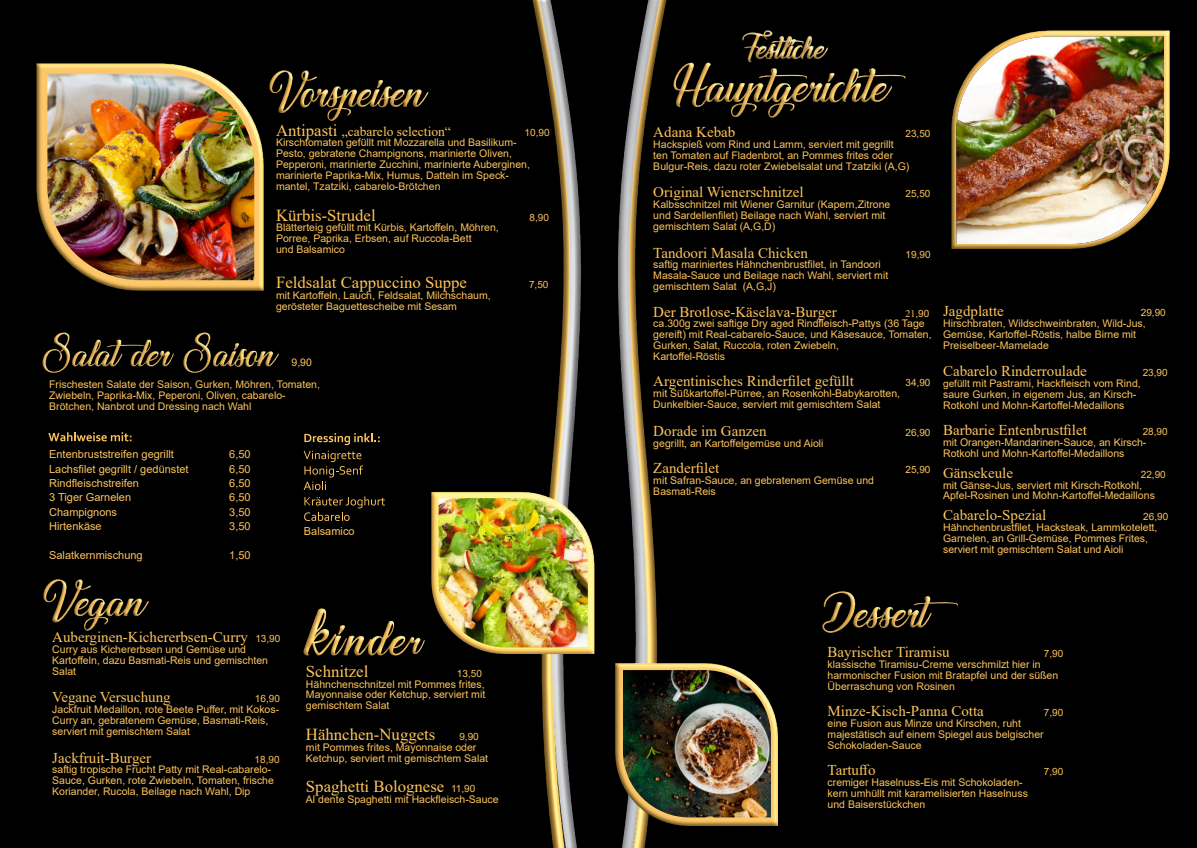
<style>
.page{position:relative;width:1197px;height:848px;background:#fff}
.page>*{position:absolute;margin:0;border:0;box-sizing:border-box;transform-origin:0 0}
.t1{font:16.8px "Times New Roman";color:#fec45c}
.t2{font:15px "Times New Roman";color:#fec45c}
.t3{font:13.5px "Times New Roman";color:#fec45c}
.t4{font:11px "Arial";color:#fec45c}
.t5{font:10.5px/10.8px "Arial";color:#fec45c}
.t6{font:10px "Arial";color:#fec45c}
.s1{font-size:16.8px}
.s2{font-family:"Arial";font-size:10px}
.s3{font-family:"Times New Roman"}
.s4{font-size:10px}
</style>
<div class="page">
<div style="left:0;top:0;width:1196px;height:848px;background:#000"></div>
<img style="left:673px;top:31px;width:232px;height:87px">
<img style="left:270px;top:70px;width:158px;height:50px">
<img style="left:303px;top:608px;width:121px;height:47px">
<img style="left:42px;top:332px;width:236px;height:40px">
<svg style="left:304px;top:433px;width:75px;height:12px"></svg>
<svg style="left:303px;top:451px;width:60px;height:39px"></svg>
<svg style="left:304px;top:496px;width:81px;height:25px"></svg>
<svg style="left:48px;top:432px;width:83px;height:9px"></svg>
<img style="left:44px;top:579px;width:105px;height:51px">
<img style="left:36px;top:63px;width:227px;height:227px">
<img style="left:47px;top:74px;width:207px;height:206px">
<img style="left:432px;top:0;width:234px;height:848px">
<img style="left:438px;top:498px;width:149px;height:149px">
<img style="left:615px;top:663px;width:162px;height:162px">
<img style="left:623px;top:670px;width:147px;height:147px">
<img style="left:951px;top:30px;width:218px;height:219px">
<img style="left:956px;top:37px;width:207px;height:207px">
<img style="left:822px;top:591px;width:135px;height:41px">
<p class="t3" style="left:276px;top:126px;width:176px"><span class="s1">Antipasti</span> „cabarelo selection“</p>
<p class="t6" style="left:524px;top:128px;width:27px">10,90</p>
<p class="t5" style="left:276px;top:138px;width:255px">Kirschtomaten gefüllt mit Mozzarella und Basilikum-Pesto, gebratene Champignons, marinierte Oliven, Pepperoni, marinierte Zucchini, marinierte Auberginen, marinierte Paprika-Mix, Humus, Datteln im Speck&shy;mantel, Tzatziki, cabarelo-Brötchen</p>
<h1 class="t1" style="left:276px;top:209px;width:101px">Kürbis-Strudel</h1>
<p class="t6" style="left:529px;top:213px;width:21px">8,90</p>
<p class="t5" style="left:276px;top:223px;width:224px">Blätterteig gefüllt mit Kürbis, Kartoffeln, Möhren,<br>Porree, Paprika, Erbsen, auf Ruccola-Bett<br>und Balsamico</p>
<h1 class="t1" style="left:276px;top:276px;width:192px">Feldsalat Cappuccino Suppe</h1>
<p class="t6" style="left:529px;top:281px;width:21px">7,50</p>
<p class="t5" style="left:276px;top:291px;width:216px">mit Kartoffeln, Lauch, Feldsalat, Milchschaum, gerösteter Baguettescheibe mit Sesam</p>
<p class="t5" style="left:291px;top:358px;width:22px">9,90</p>
<p class="t5" style="left:49px;top:380px;width:272px">Frischesten Salate der Saison, Gurken, Möhren, Tomaten,<br>Zwiebeln, Paprika-Mix, Peperoni, Oliven, cabarelo-<br>Brötchen, Nanbrot und Dressing nach Wahl</p>
<p class="t4" style="left:49px;top:450px;width:126px">Entenbruststreifen gegrillt</p>
<p class="t4" style="left:229px;top:450px;width:23px">6,50</p>
<p class="t4" style="left:49px;top:464px;width:141px">Lachsfilet gegrillt / gedünstet</p>
<p class="t4" style="left:229px;top:464px;width:23px">6,50</p>
<p class="t4" style="left:49px;top:479px;width:91px">Rindfleischstreifen</p>
<p class="t4" style="left:229px;top:479px;width:23px">6,50</p>
<p class="t4" style="left:49px;top:493px;width:83px">3 Tiger Garnelen</p>
<p class="t4" style="left:229px;top:493px;width:23px">6,50</p>
<p class="t4" style="left:49px;top:508px;width:69px">Champignons</p>
<p class="t4" style="left:229px;top:508px;width:23px">3,50</p>
<p class="t4" style="left:49px;top:522px;width:54px">Hirtenkäse</p>
<p class="t4" style="left:229px;top:522px;width:23px">3,50</p>
<p class="t4" style="left:49px;top:551px;width:95px">Salatkernmischung</p>
<p class="t4" style="left:229px;top:551px;width:23px">1,50</p>
<p class="t4" style="left:304px;top:527px;width:52px">Balsamico</p>
<h2 class="t2" style="left:52px;top:631px;width:230px">Auberginen-Kichererbsen-Curry <span class="s2">13,90</span></h2>
<p class="t5" style="left:52px;top:645px;width:217px">Curry aus Kichererbsen und Gemüse und<br>Kartoffeln, dazu Basmati-Reis und gemischten<br>Salat</p>
<h2 class="t2" style="left:52px;top:692px;width:120px">Vegane Versuchung</h2>
<p class="t6" style="left:255px;top:695px;width:27px">16,90</p>
<p class="t5" style="left:52px;top:705px;width:228px">Jackfruit Medaillon, rote Beete Puffer, mit Kokos-<br>Curry an, gebratenem Gemüse, Basmati-Reis, serviert mit gemischtem Salat</p>
<h2 class="t2" style="left:52px;top:752px;width:100px">Jackfruit-Burger</h2>
<p class="t6" style="left:254px;top:755px;width:27px">18,90</p>
<p class="t5" style="left:52px;top:765px;width:223px">saftig tropische Frucht Patty mit Real-cabarelo-<br>Sauce, Gurken, rote Zwiebeln, Tomaten, frische<br>Koriander, Rucola, Beilage nach Wahl, Dip</p>
<h1 class="t1" style="left:306px;top:665px;width:64px">Schnitzel</h1>
<p class="t6" style="left:457px;top:669px;width:27px">13,50</p>
<p class="t5" style="left:306px;top:679px;width:181px;text-align:justify">Hähnchenschnitzel mit Pommes frites, Mayonnaise oder Ketchup, serviert mit gemischtem Salat</p>
<h1 class="t1" style="left:306px;top:728px;width:131px">Hähnchen-Nuggets</h1>
<p class="t6" style="left:459px;top:732px;width:21px">9,90</p>
<p class="t5" style="left:306px;top:742px;width:184px">mit Pommes frites, Mayonnaise oder<br>Ketchup, serviert mit gemischtem Salat</p>
<h1 class="t1" style="left:306px;top:780px;width:171px">Spaghetti Bolognese <span class="s2">11,90</span></h1>
<p class="t5" style="left:306px;top:795px;width:194px">Al dente Spaghetti mit Hackfleisch-Sauce</p>
<h2 class="t2" style="left:653px;top:127px;width:84px">Adana Kebab</h2>
<p class="t6" style="left:905px;top:130px;width:27px">23,50</p>
<p class="t5" style="left:653px;top:140px;width:257px">Hackspieß vom Rind und Lamm, serviert mit gegrillt ten Tomaten auf Fladenbrot, an Pommes frites oder<br>Bulgur-Reis, dazu roter Zwiebelsalat und Tzatziki (A,G)</p>
<h2 class="t2" style="left:653px;top:187px;width:152px">Original Wienerschnitzel</h2>
<p class="t6" style="left:905px;top:190px;width:27px">25,50</p>
<p class="t5" style="left:653px;top:200px;width:238px">Kalbsschnitzel mit Wiener Garnitur (Kapern,Zitrone und Sardellenfilet) Beilage nach Wahl, serviert mit gemischtem Salat (A,G,D)</p>
<h2 class="t2" style="left:653px;top:247px;width:156px">Tandoori Masala Chicken</h2>
<p class="t6" style="left:905px;top:250px;width:27px">19,90</p>
<p class="t5" style="left:653px;top:260px;width:236px">saftig mariniertes Hähnchenbrustfilet, in Tandoori<br>Masala-Sauce und Beilage nach Wahl, serviert mit gemischtem Salat (A,G,J)</p>
<h2 class="t2" style="left:653px;top:306px;width:185px">Der Brotlose-Käselava-Burger</h2>
<p class="t6" style="left:905px;top:309px;width:25px"><span class="s3">21</span>,90</p>
<p class="t5" style="left:653px;top:319px;width:280px">ca.300g zwei saftige Dry aged Rindfleisch-Pattys (36 Tage gereift) mit Real-cabarelo-Sauce, und Käsesauce, Tomaten, Gurken, Salat, Ruccola, roten Zwiebeln,<br>Kartoffel-Röstis</p>
<h2 class="t2" style="left:653px;top:376px;width:202px">Argentinisches Rinderfilet gefüllt</h2>
<p class="t6" style="left:905px;top:379px;width:27px">34,90</p>
<p class="t5" style="left:653px;top:389px;width:248px">mit Süßkartoffel-Pürree, an Rosenkohl-Babykarotten,<br>Dunkelbier-Sauce, serviert mit gemischtem Salat</p>
<h2 class="t2" style="left:653px;top:425px;width:115px">Dorade im Ganzen</h2>
<p class="t6" style="left:905px;top:428px;width:27px">26,90</p>
<p class="t5" style="left:653px;top:438px;width:172px">gegrillt, an Kartoffelgemüse und Aioli</p>
<h2 class="t2" style="left:653px;top:462px;width:67px">Zanderfilet</h2>
<p class="t6" style="left:905px;top:466px;width:27px">25,90</p>
<p class="t5" style="left:653px;top:476px;width:222px">mit Safran-Sauce, an gebratenem Gemüse und<br>Basmati-Reis</p>
<h2 class="t2" style="left:943px;top:306px;width:62px">Jagdplatte</h2>
<p class="t6" style="left:1140px;top:309px;width:27px">29,90</p>
<p class="t5" style="left:943px;top:319px;width:204px">Hirschbraten, Wildschweinbraten, Wild-Jus,<br>Gemüse, Kartoffel-Röstis, halbe Birne mit<br>Preiselbeer-Mamelade</p>
<h2 class="t2" style="left:943px;top:365px;width:145px">Cabarelo Rinderroulade</h2>
<p class="t6" style="left:1142px;top:369px;width:27px">23,90</p>
<p class="t5" style="left:943px;top:379px;width:199px"><span class="s4">gefüllt</span> mit Pastrami, Hackfleisch vom Rind, saure Gurken, in eigenem Jus, an Kirsch-<br>Rotkohl und Mohn-Kartoffel-Medaillons</p>
<h2 class="t2" style="left:943px;top:424px;width:145px">Barbarie Entenbrustfilet</h2>
<p class="t6" style="left:1142px;top:428px;width:27px">28,90</p>
<p class="t5" style="left:943px;top:438px;width:205px">mit Orangen-Mandarinen-Sauce, an Kirsch-<br>Rotkohl und Mohn-Kartoffel-Medaillons</p>
<h2 class="t2" style="left:943px;top:467px;width:71px">Gänsekeule</h2>
<p class="t6" style="left:1140px;top:470px;width:27px">22,90</p>
<p class="t5" style="left:943px;top:480px;width:213px">mit Gänse-Jus, serviert mit Kirsch-Rotkohl,<br>Apfel-Rosinen und Mohn-Kartoffel-Medaillons</p>
<h2 class="t2" style="left:943px;top:510px;width:105px">Cabarelo-Spezial</h2>
<p class="t6" style="left:1143px;top:513px;width:27px">26,90</p>
<p class="t5" style="left:943px;top:523px;width:216px">Hähnchenbrustfilet, Hacksteak, Lammkotelett,<br>Garnelen, an Grill-Gemüse, Pommes Frites, serviert mit gemischtem Salat und Aioli</p>
<h2 class="t2" style="left:827px;top:647px;width:124px">Bayrischer Tiramisu</h2>
<p class="t6" style="left:1043px;top:650px;width:21px">7,90</p>
<p class="t5" style="left:827px;top:660px;width:232px">klassische Tiramisu-Creme verschmilzt hier in harmonischer Fusion mit Bratapfel und der süßen<br>Überraschung von Rosinen</p>
<h2 class="t2" style="left:827px;top:706px;width:158px">Minze-Kisch-Panna Cotta</h2>
<p class="t6" style="left:1043px;top:709px;width:21px">7,90</p>
<p class="t5" style="left:827px;top:719px;width:217px">eine Fusion aus Minze und Kirschen, ruht majestätisch auf einem Spiegel aus belgischer<br>Schokoladen-Sauce</p>
<h2 class="t2" style="left:827px;top:765px;width:49px">Tartuffo</h2>
<p class="t6" style="left:1043px;top:768px;width:21px">7,90</p>
<p class="t5" style="left:827px;top:778px;width:202px">cremiger Haselnuss-Eis mit Schokoladen&shy;kern umhüllt mit karamelisierten Haselnuss und Baiserstückchen</p>
</div>
